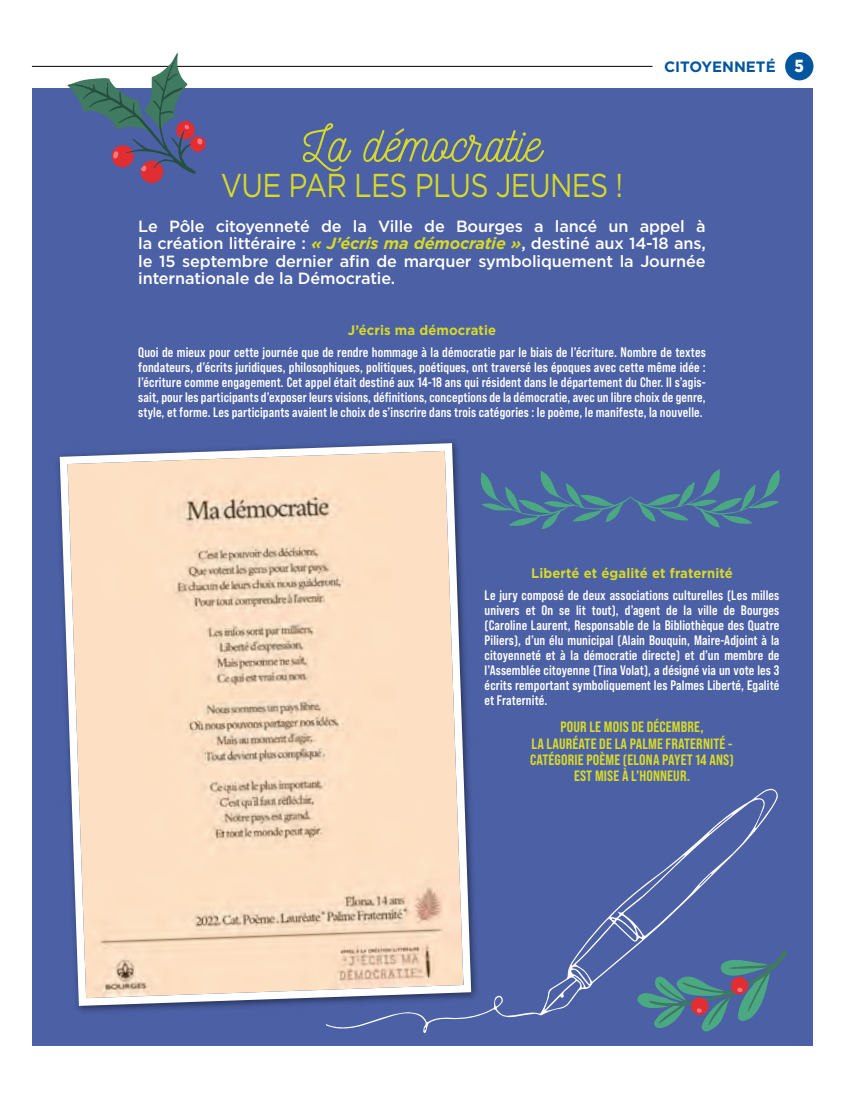
<style>
.page{position:relative;width:844px;height:1099px;background:#fff}
.page>*{position:absolute;margin:0;border:0;box-sizing:border-box;transform-origin:0 0}
.t1{font:50px "Nickainley";color:#d6d928}
.t2{font:33.12px "Gotham";letter-spacing:-.025em;color:#d6d928;scale:.86 1}
.t3{font:900 17.5px "Gotham";color:#fff;scale:.85 1}
.t4{font:500 16.25px/17.5px "Gotham";letter-spacing:-.01em;color:#fff;text-align:justify}
.TEXTE_BASES{font:15px/16.2px "Bebas Neue Pro Sm E Eb";letter-spacing:.01em;color:#d6d929;text-align:center;scale:.95 1}
.t5{font:700 15px "Gotham";color:#02559f}
.TEXTE_BASES-2{font:13.75px/15px "Bebas Neue Pro Sm E Bd";letter-spacing:.01em;color:#fff;text-align:justify;scale:.95 1}
.TEXTE_BASES-3{font:700 13.75px "Gotham";letter-spacing:.01em;color:#d6d929;scale:.95 1}
.s1{font-weight:700;font-style:italic;color:#d6d929}
</style>
<div class="page">
<div style="left:784px;top:52px;width:29px;height:28px;background:#02559f;border-radius:50%"></div>
<hr style="left:32px;top:66px;width:620px;height:1px;background:#000">
<div style="left:32px;top:89px;width:779px;height:956px;background:#4b60a5"></div>
<svg style="left:58px;top:441px;width:412px;height:568px;background:#e8d1be"></svg>
<svg style="left:326px;top:788px;width:452px;height:245px"></svg>
<svg style="left:67px;top:53px;width:139px;height:131px"></svg>
<svg style="left:480px;top:469px;width:299px;height:60px"></svg>
<svg style="left:636px;top:949px;width:150px;height:82px"></svg>
<p class="t5" style="left:664px;top:57px;width:113px">CITOYENNETÉ</p>
<p class="t3" style="left:794px;top:55px;width:13px">5</p>
<p class="t1" style="left:303px;top:112px;width:240px">La démocratie</p>
<p class="t2" style="left:221px;top:165px;width:469px">VUE PAR LES PLUS JEUNES !</p>
<p class="t4" style="left:138px;top:217px;width:568px">Le Pôle citoyenneté de la Ville de Bourges a lancé un appel à la création littéraire : <span class="s1">« J’écris ma démocratie »</span>, destiné aux 14-18 ans, le 15 septembre dernier afin de marquer symboliquement la Journée internationale de la Démocratie.</p>
<p class="TEXTE_BASES-3" style="left:348px;top:321px;width:158px">J’écris ma démocratie</p>
<p class="TEXTE_BASES-2" style="left:138px;top:344px;width:598px">Quoi de mieux pour cette journée que de rendre hommage à la démocratie par le biais de l’écriture. Nombre de textes fondateurs, d’écrits juridiques, philosophiques, politiques, poétiques, ont traversé les époques avec cette même idée : l’écriture comme engagement. Cet appel était destiné aux 14-18 ans qui résident dans le département du Cher. Il s’agis&shy;sait, pour les participants d’exposer leurs visions, définitions, conceptions de la démocratie, avec un libre choix de genre, style, et forme. Les participants avaient le choix de s’inscrire dans trois catégories : le poème, le manifeste, la nouvelle.</p>
<p class="TEXTE_BASES-3" style="left:531px;top:565px;width:214px">Liberté et égalité et fraternité</p>
<p class="TEXTE_BASES-2" style="left:484px;top:587px;width:312px">Le jury composé de deux associations culturelles (Les milles univers et On se lit tout), d’agent de la ville de Bourges (Caroline Laurent, Responsable de la Bibliothèque des Quatre Piliers), d’un élu municipal (Alain Bouquin, Maire-Adjoint à la citoyenneté et à la démocratie directe) et d’un membre de l’Assemblée citoyenne (Tina Volat), a désigné via un vote les 3 écrits remportant symboliquement les Palmes Liberté, Egalité et Fraternité.</p>
<p class="TEXTE_BASES" style="left:530px;top:718px;width:216px">POUR LE MOIS DE DÉCEMBRE,<br>LA LAURÉATE DE LA PALME FRATERNITÉ -<br>CATÉGORIE POÈME (ELONA PAYET 14 ANS)<br>EST MISE À L’HONNEUR.</p>
</div>
